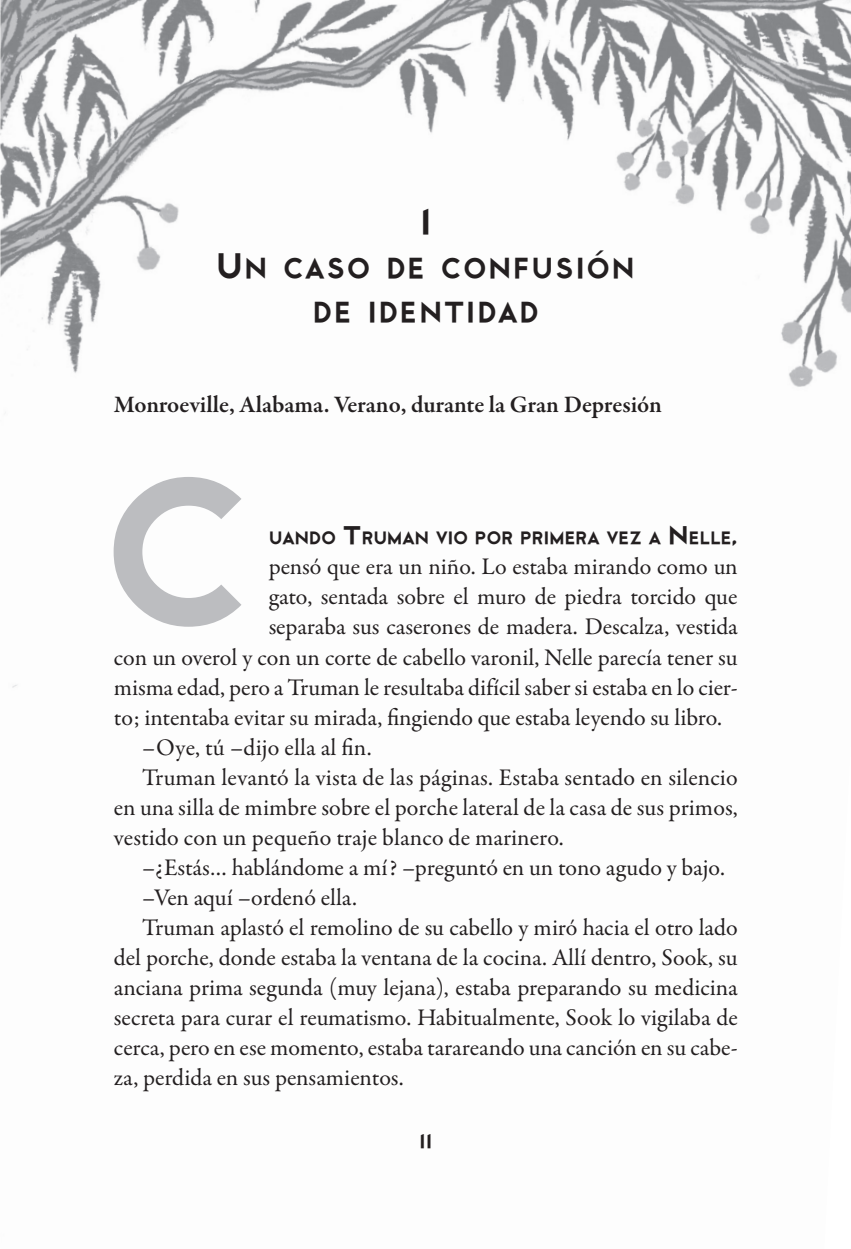
<style>
.page{position:relative;width:851px;height:1249px;background:#fff}
.page>*{position:absolute;margin:0;border:0;box-sizing:border-box;transform-origin:0 0}
.t1{font:211.6px "Cityof";color:#bcbdc0}
.t2{font:36px/44px "Cityof";color:#231f20;text-align:center}
.t3{font:24px "Garamond Premr Pro";letter-spacing:.005em;color:#231f20}
.t4{font:600 24px "Garamond Premr Pro";color:#231f20}
.t5{font:20px "Cityof";color:#231f20}
.t6{font:18.2px "Cityof";letter-spacing:-.025em;color:#231f20}
.s1{font-size:26px}
</style>
<div class="page">
<img style="left:0;top:0;width:851px;height:688px">
<h2 class="t2" style="left:216px;top:199px;width:421px">1<br>Un caso de confusión de identidad</h2>
<p class="t4" style="left:114px;top:390px;width:549px">Monroeville, Alabama. Verano, durante la Gran Depresión</p>
<h1 class="t1" style="left:100px;top:443px;width:158px">C</h1>
<p class="t6" style="left:269px;top:528px;width:470px">UANDO <span class="s1">T</span>RUMAN VIO POR PRIMERA VEZ A <span class="s1">N</span> ELLE<span class="s1">,</span></p>
<p class="t3" style="left:269px;top:552px;width:470px">pensó que era un niño. Lo estaba mirando como un</p>
<p class="t3" style="left:269px;top:582px;width:470px">gato, sentada sobre el muro de piedra torcido que</p>
<p class="t3" style="left:269px;top:612px;width:471px">separaba sus caserones de madera. Descalza, vestida</p>
<p class="t3" style="left:114px;top:642px;width:625px">con un overol y con un corte de cabello varonil, Nelle parecía tener su</p>
<p class="t3" style="left:114px;top:672px;width:625px">misma edad, pero a Truman le resultaba difícil saber si estaba en lo cier-</p>
<p class="t3" style="left:114px;top:702px;width:610px">to; intentaba evitar su mirada, fingiendo que estaba leyendo su libro.</p>
<p class="t3" style="left:142px;top:732px;width:231px">–Oye, tú –dijo ella al fin.</p>
<p class="t3" style="left:142px;top:762px;width:597px">Truman levantó la vista de las páginas. Estaba sentado en silencio</p>
<p class="t3" style="left:114px;top:792px;width:625px">en una silla de mimbre sobre el porche lateral de la casa de sus primos,</p>
<p class="t3" style="left:114px;top:822px;width:451px">vestido con un pequeño traje blanco de marinero.</p>
<p class="t3" style="left:142px;top:852px;width:584px">–¿Estás… hablándome a mí? –preguntó en un tono agudo y bajo.</p>
<p class="t3" style="left:142px;top:882px;width:216px">–Ven aquí –ordenó ella.</p>
<p class="t3" style="left:142px;top:912px;width:597px">Truman aplastó el remolino de su cabello y miró hacia el otro lado</p>
<p class="t3" style="left:114px;top:942px;width:625px">del porche, donde estaba la ventana de la cocina. Allí dentro, Sook, su</p>
<p class="t3" style="left:114px;top:972px;width:625px">anciana prima segunda (muy lejana), estaba preparando su medicina</p>
<p class="t3" style="left:114px;top:1002px;width:625px">secreta para curar el reumatismo. Habitualmente, Sook lo vigilaba de</p>
<p class="t3" style="left:114px;top:1032px;width:625px">cerca, pero en ese momento, estaba tarareando una canción en su cabe-</p>
<p class="t3" style="left:114px;top:1062px;width:291px">za, perdida en sus pensamientos.</p>
<p class="t5" style="left:419px;top:1130px;width:15px">11</p>
</div>
